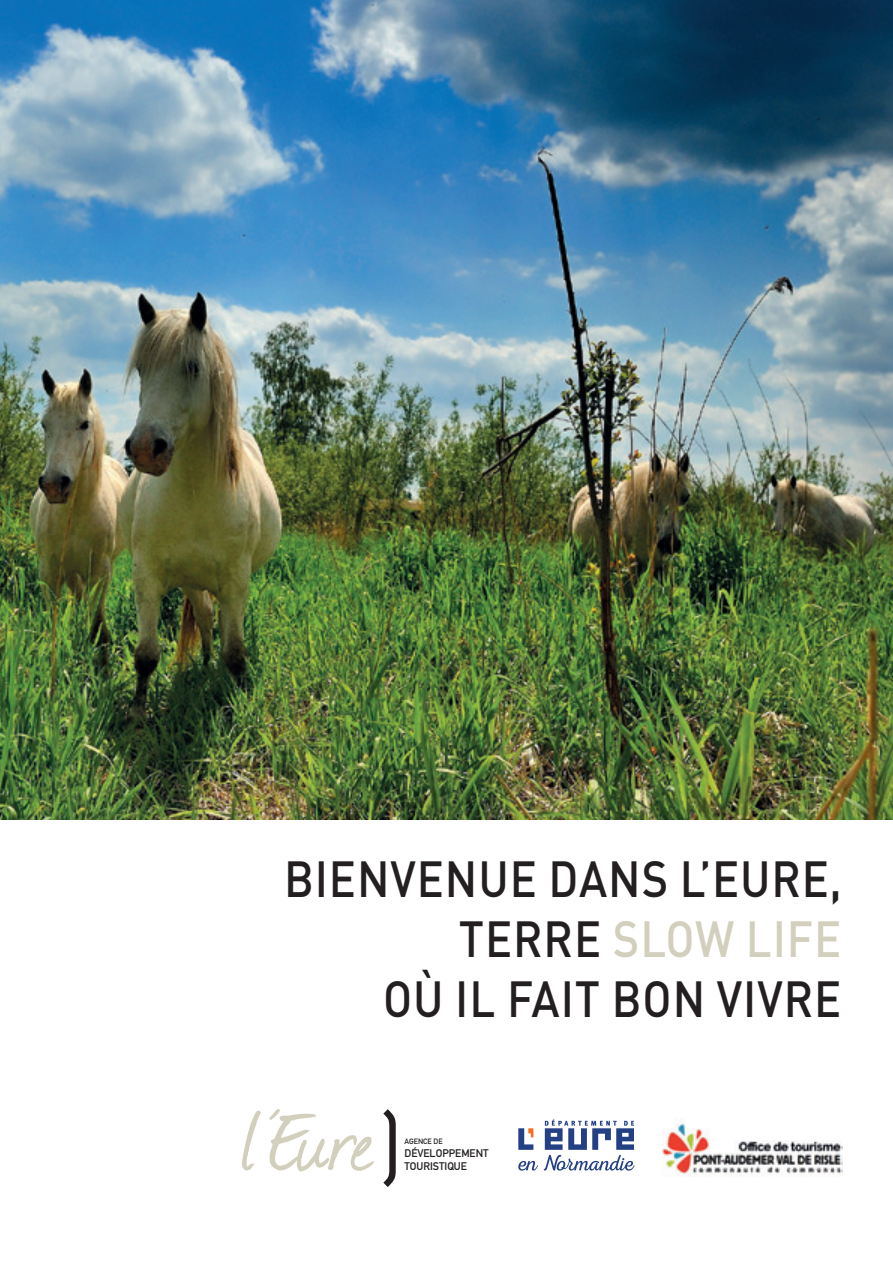
<style>
.page{position:relative;width:893px;height:1263px;background:#fff}
.page>*{position:absolute;margin:0;border:0;box-sizing:border-box;transform-origin:0 0}
.t1{font:500 50.1px/60.2px "DIN Pro";letter-spacing:.02em;color:#231f20;text-align:right;scale:.9 1}
.t2{font:700 10.95px/13px "DIN Alternate";color:#231f20}
.t3{font:700 7.65px "DIN Alternate";color:#231f20}
.s1{color:#d2cfbd}
</style>
<div class="page">
<img style="left:662px;top:1118px;width:180px;height:59px">
<img style="left:0;top:0;width:893px;height:820px">
<svg style="left:383px;top:1109px;width:13px;height:78px"></svg>
<svg style="left:242px;top:1110px;width:19px;height:60px"></svg>
<svg style="left:269px;top:1109px;width:105px;height:62px"></svg>
<svg style="left:518px;top:1128px;width:15px;height:22px"></svg>
<svg style="left:518px;top:1161px;width:20px;height:9px"></svg>
<svg style="left:544px;top:1119px;width:91px;height:51px"></svg>
<p class="t1" style="left:284px;top:843px;width:621px">BIENVENUE DANS L’EURE,<br>TERRE <span class="s1">SLOW LIFE<br></span>OÙ IL FAIT BON VIVRE</p>
<p class="t3" style="left:405px;top:1135px;width:40px">AGENCE DE</p>
<p class="t2" style="left:405px;top:1146px;width:85px">DÉVELOPPEMENT<br>TOURISTIQUE</p>
</div>
